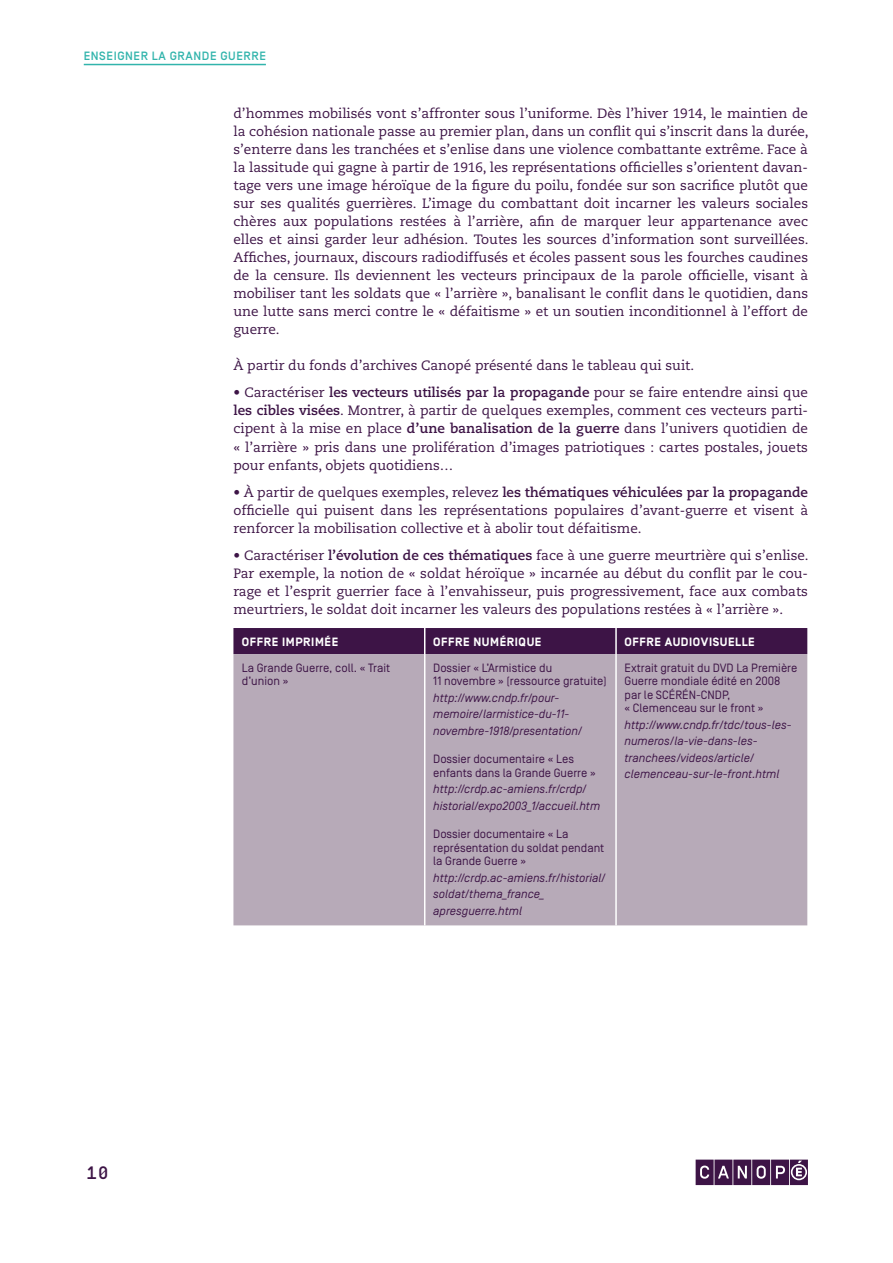
<style>
.page{position:relative;width:893px;height:1263px;background:#fff}
.page>*{position:absolute;margin:0;border:0;box-sizing:border-box;transform-origin:0 0}
.t1{font:500 18px "Simplon BP Mono";color:#3d1446}
.Texte_courant_exerci{font:13.5px/18px "Caecilia LT Std";color:#3d1446;text-align:justify}
.Col_texte{font:italic 12px/16.5px "Simplon BP Regular";color:#3d1446}
.Col_texte-2{font:12px/13.5px "Simplon BP Regular";color:#3d1446}
.Col_titre{font:700 12px "Simplon BP";letter-spacing:.05em;color:#fff}
.t2{font:500 12px "Simplon BP";letter-spacing:.05em;color:#32b4ac}
.s1{font-weight:700}
</style>
<div class="page">
<svg style="left:696px;top:1159px;width:112px;height:26px;background:#64436b"></svg>
<hr style="left:84px;top:64px;width:182px;height:1px;background:#32b4ac">
<div style="left:233px;top:654px;width:574px;height:271px;background:#b7aab8"></div>
<div style="left:233px;top:628px;width:574px;height:26px;background:#3d1446"></div>
<hr style="left:615px;top:628px;width:2px;height:26px;background:#fff">
<hr style="left:424px;top:654px;width:1px;height:271px;background:#fff">
<hr style="left:615px;top:654px;width:2px;height:271px;background:#fff">
<p class="t2" style="left:84px;top:49px;width:184px">ENSEIGNER LA GRANDE GUERRE</p>
<h1 class="t1" style="left:86px;top:1161px;width:24px">10</h1>
<p class="Texte_courant_exerci" style="left:233px;top:105px;width:577px">d’hommes mobilisés vont s’affronter sous l’uniforme. Dès l’hiver 1914, le maintien de la cohésion nationale passe au premier plan, dans un conflit qui s’inscrit dans la durée, s’enterre dans les tranchées et s’enlise dans une violence combattante extrême. Face à la lassitude qui gagne à partir de 1916, les représentations officielles s’orientent davan&shy;tage vers une image héroïque de la figure du poilu, fondée sur son sacrifice plutôt que sur ses qualités guerrières. L’image du combattant doit incarner les valeurs sociales chères aux populations restées à l’arrière, afin de marquer leur appartenance avec elles et ainsi garder leur adhésion. Toutes les sources d’information sont surveillées.<br>Affiches, journaux, discours radiodiffusés et écoles passent sous les fourches caudines de la censure. Ils deviennent les vecteurs principaux de la parole officielle, visant à mobiliser tant les soldats que « l’arrière », banalisant le conflit dans le quotidien, dans une lutte sans merci contre le « défaitisme » et un soutien inconditionnel à l’effort de guerre.</p>
<p class="Texte_courant_exerci" style="left:233px;top:357px;width:462px">À partir du fonds d’archives Canopé présenté dans le tableau qui suit.</p>
<p class="Texte_courant_exerci" style="left:233px;top:384px;width:576px">• Caractériser <span class="s1">les vecteurs utilisés par la propagande</span> pour se faire entendre ainsi que <span class="s1">les cibles visées</span>. Montrer, à partir de quelques exemples, comment ces vecteurs parti&shy;cipent à la mise en place <span class="s1">d’une banalisation de la guerre</span> dans l’univers quotidien de « l’arrière » pris dans une prolifération d’images patriotiques : cartes postales, jouets pour enfants, objets quotidiens…</p>
<p class="Texte_courant_exerci" style="left:233px;top:483px;width:576px">• À partir de quelques exemples, relevez <span class="s1">les thématiques véhiculées par la propagande </span>officielle qui puisent dans les représentations populaires d’avant-guerre et visent à renforcer la mobilisation collective et à abolir tout défaitisme.</p>
<p class="Texte_courant_exerci" style="left:233px;top:546px;width:577px">• Caractériser <span class="s1">l’évolution de ces thématiques</span> face à une guerre meurtrière qui s’enlise.<br>Par exemple, la notion de « soldat héroïque » incarnée au début du conflit par le cou&shy;rage et l’esprit guerrier face à l’envahisseur, puis progressivement, face aux combats meurtriers, le soldat doit incarner les valeurs des populations restées à « l’arrière ».</p>
<p class="Col_titre" style="left:242px;top:634px;width:98px">OFFRE IMPRIMÉE</p>
<p class="Col_titre" style="left:433px;top:634px;width:110px">OFFRE NUMÉRIQUE</p>
<p class="Col_titre" style="left:624px;top:634px;width:132px">OFFRE AUDIOVISUELLE</p>
<p class="Col_texte-2" style="left:242px;top:661px;width:150px">La Grande Guerre, coll. « Trait d’union »</p>
<p class="Col_texte-2" style="left:433px;top:661px;width:175px">Dossier « L’Armistice du<br>11 novembre » (ressource gratuite)</p>
<p class="Col_texte" style="left:433px;top:689px;width:151px">http://www.cndp.fr/pour&shy;memoire/larmistice-du-11- novembre-1918/presentation/</p>
<p class="Col_texte-2" style="left:433px;top:752px;width:164px">Dossier documentaire « Les enfants dans la Grande Guerre »</p>
<p class="Col_texte" style="left:433px;top:781px;width:168px">http://crdp.ac-amiens.fr/crdp/ historial/expo2003_1/accueil.htm</p>
<p class="Col_texte-2" style="left:433px;top:827px;width:173px">Dossier documentaire « La représentation du soldat pendant la Grande Guerre »</p>
<p class="Col_texte" style="left:433px;top:869px;width:174px">http://crdp.ac-amiens.fr/historial/ soldat/thema_france_ apresguerre.html</p>
<p class="Col_texte-2" style="left:624px;top:661px;width:174px">Extrait gratuit du DVD La Première<br>Guerre mondiale édité en 2008 par le SCÉRÉN-CNDP,<br>« Clemenceau sur le front »</p>
<p class="Col_texte" style="left:624px;top:716px;width:168px">http://www.cndp.fr/tdc/tous-les&shy;numeros/la-vie-dans-les&shy;tranchees/videos/article/ clemenceau-sur-le-front.html</p>
</div>
